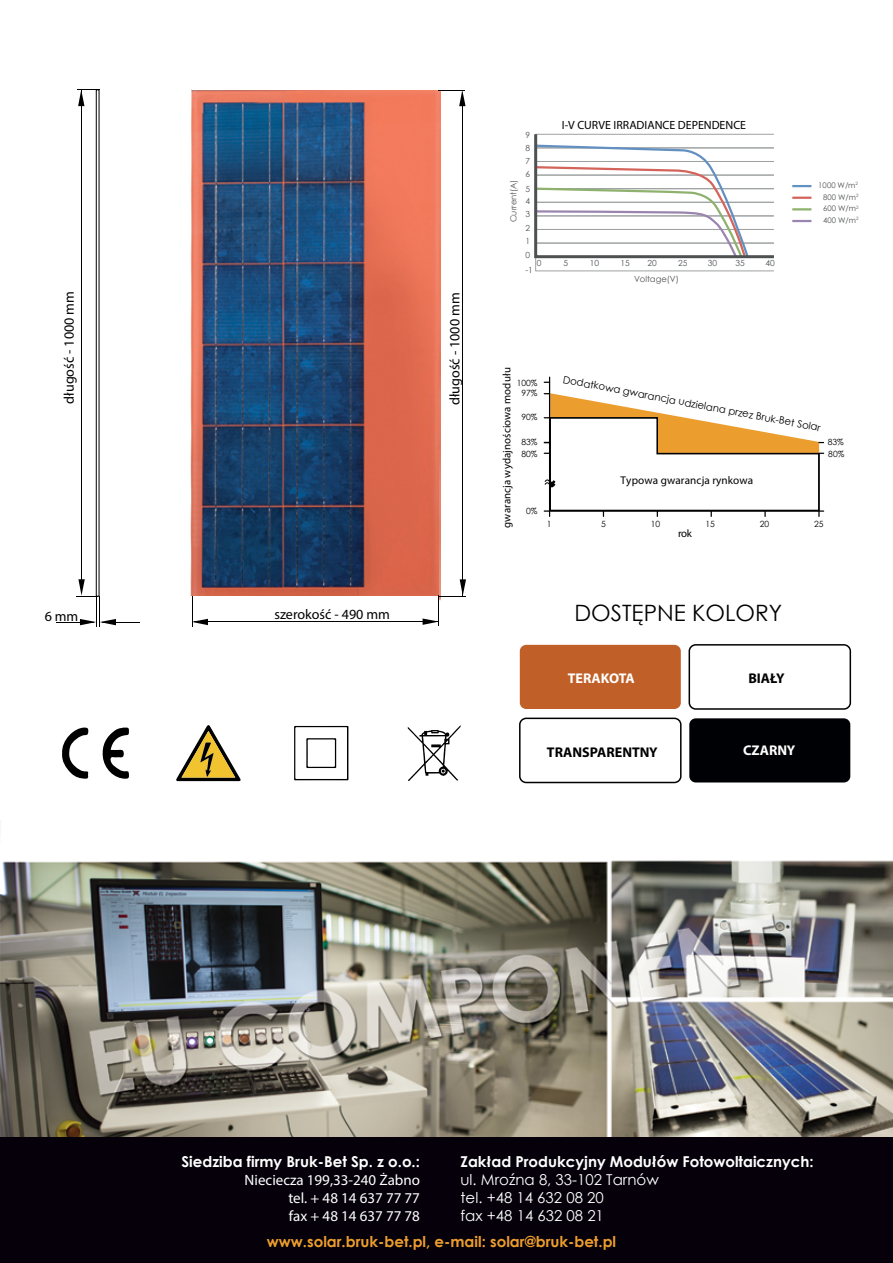
<style>
.page{position:relative;width:893px;height:1263px;background:#fff}
.page>*{position:absolute;margin:0;border:0;box-sizing:border-box;transform-origin:0 0}
.t1{font:22.5px "Century Gothic";color:#000}
.t2{font:700 15px "Century Gothic";color:#fff}
.t3{font:15px/18px "Myriad Pro";color:#fff;text-align:justify}
.t4{font:15px/18px "Century Gothic";color:#fff}
.t5{font:700 15px "Century Gothic";color:#ec9e2d}
.t6{font:14.1px "Myriad Pro";color:#000}
.t7{font:700 14.1px "Myriad Pro";color:#000}
.t8{font:700 14.1px "Myriad Pro";color:#fff}
.t9{font:11.85px "Myriad Pro";color:#000}
.t10{font:700 11.25px "Helvetica";letter-spacing:.01em;color:#000}
.t11{font:700 10.8px "Helvetica";letter-spacing:.01em;color:#000}
.t12{font:10.05px "Century Gothic";color:#000}
.t13{font:8.55px/11.9px "Century Gothic";color:#000}
.t14{font:8.4px "Century Gothic";color:#4e5152}
.t15{font:7.65px/11.6px "Century Gothic";color:#4e5152;text-align:justify}
</style>
<div class="page">
<img style="left:0;top:89px;width:893px;height:1048px">
<div style="left:0;top:1137px;width:893px;height:126px;background:#05000a"></div>
<svg style="left:294px;top:726px;width:54px;height:54px"></svg>
<svg style="left:176px;top:725px;width:65px;height:56px"></svg>
<svg style="left:102px;top:727px;width:28px;height:52px"></svg>
<svg style="left:61px;top:727px;width:28px;height:52px"></svg>
<svg style="left:408px;top:725px;width:52px;height:56px"></svg>
<div style="left:535px;top:257px;width:239px;height:14px;border:1px solid #9ea1a2"></div>
<svg style="left:533px;top:131px;width:244px;height:129px"></svg>
<svg style="left:792px;top:185px;width:19px;height:2px"></svg>
<svg style="left:792px;top:197px;width:19px;height:2px"></svg>
<svg style="left:792px;top:208px;width:19px;height:2px"></svg>
<svg style="left:792px;top:220px;width:19px;height:2px"></svg>
<div style="left:520px;top:718px;width:161px;height:64px;background:#fff;border-radius:6px"></div>
<div style="left:519px;top:718px;width:163px;height:65px;border:2px solid #000;border-radius:6px"></div>
<div style="left:689px;top:718px;width:161px;height:64px;background:#000105;border-radius:6px"></div>
<div style="left:520px;top:645px;width:161px;height:64px;background:#c05f27;border-radius:6px"></div>
<div style="left:689px;top:645px;width:161px;height:64px;background:#fff;border-radius:6px"></div>
<div style="left:689px;top:644px;width:162px;height:66px;border:2px solid #000;border-radius:6px"></div>
<svg style="left:544px;top:377px;width:280px;height:140px"></svg>
<img style="left:190px;top:106px;width:250px;height:496px">
<div style="left:190px;top:596px;width:248px;height:14px;background:#fff"></div>
<hr style="left:195px;top:621px;width:244px;height:1px;background:#000">
<hr style="left:438px;top:596px;width:1px;height:30px;background:#000">
<hr style="left:81px;top:90px;width:1px;height:493px;background:#000">
<hr style="left:462px;top:94px;width:1px;height:502px;background:#000">
<hr style="left:96px;top:596px;width:1px;height:31px;background:#000">
<hr style="left:99px;top:596px;width:1px;height:31px;background:#000">
<svg style="left:77px;top:89px;width:19px;height:17px"></svg>
<svg style="left:76px;top:579px;width:20px;height:18px"></svg>
<svg style="left:193px;top:619px;width:15px;height:6px"></svg>
<svg style="left:423px;top:618px;width:15px;height:7px"></svg>
<svg style="left:187px;top:89px;width:279px;height:17px;background:#d58778"></svg>
<svg style="left:439px;top:579px;width:27px;height:18px"></svg>
<hr style="left:57px;top:622px;width:37px;height:1px;background:#000">
<hr style="left:192px;top:596px;width:1px;height:31px;background:#000">
<div style="left:96px;top:89px;width:3px;height:508px;border:1px solid #000"></div>
<hr style="left:102px;top:622px;width:37px;height:1px;background:#000">
<svg style="left:80px;top:619px;width:36px;height:6px"></svg>
<p class="t6" style="left:60px;top:404px;width:114px;rotate:-90deg">długość - 1000 mm</p>
<p class="t6" style="left:45px;top:608px;width:35px">6 mm</p>
<p class="t6" style="left:274px;top:606px;width:117px">szerokość - 490 mm</p>
<p class="t6" style="left:446px;top:405px;width:114px;rotate:-90deg">długość - 1000 mm</p>
<p class="t14" style="left:525px;top:129px;width:6px">9</p>
<p class="t14" style="left:525px;top:142px;width:6px">8</p>
<p class="t14" style="left:525px;top:155px;width:6px">7</p>
<p class="t14" style="left:525px;top:168px;width:6px">6</p>
<p class="t14" style="left:508px;top:222px;width:44px;rotate:-90deg">Current (A)</p>
<p class="t14" style="left:525px;top:183px;width:6px">5</p>
<p class="t14" style="left:525px;top:195px;width:6px">4</p>
<p class="t14" style="left:525px;top:208px;width:6px">3</p>
<p class="t14" style="left:525px;top:222px;width:6px">2</p>
<p class="t14" style="left:525px;top:235px;width:6px">1</p>
<p class="t9" style="left:562px;top:118px;width:186px">I-V CURVE IRRADIANCE DEPENDENCE</p>
<p class="t14" style="left:525px;top:249px;width:6px">0</p>
<p class="t14" style="left:537px;top:257px;width:6px">0</p>
<p class="t14" style="left:563px;top:257px;width:6px">5</p>
<p class="t14" style="left:590px;top:257px;width:11px">10</p>
<p class="t14" style="left:621px;top:257px;width:11px">15</p>
<p class="t14" style="left:648px;top:257px;width:11px">20</p>
<p class="t14" style="left:678px;top:257px;width:11px">25</p>
<p class="t14" style="left:708px;top:257px;width:11px">30</p>
<p class="t14" style="left:736px;top:257px;width:11px">35</p>
<p class="t14" style="left:765px;top:257px;width:11px">40</p>
<p class="t14" style="left:525px;top:265px;width:9px">-1</p>
<p class="t14" style="left:634px;top:273px;width:46px">Voltage (V)</p>
<p class="t15" style="left:823px;top:179px;width:37px;text-indent:-5px">1000 W/m<sup>2<br></sup>800 W/m<sup>2<br></sup>600 W/m<sup>2<br></sup>400 W/m<sup>2</sup></p>
<p class="t11" style="left:500px;top:528px;width:162px;rotate:-90deg">gwarancja wydajnościowa modułu</p>
<p class="t13" style="left:517px;top:378px;width:22px;line-height:10.1px;text-align:center">100%<br>97%</p>
<p class="t12" style="left:565px;top:371px;width:264px;rotate:11deg">Dodatkowa gwarancja udzielana przez Bruk-Bet Solar</p>
<p class="t13" style="left:521px;top:411px;width:18px">90%</p>
<p class="t13" style="left:521px;top:436px;width:18px">83%<br>80%</p>
<p class="t13" style="left:828px;top:436px;width:18px">83%<br>80%</p>
<p class="t10" style="left:621px;top:474px;width:134px">Typowa gwarancja rynkowa</p>
<p class="t13" style="left:526px;top:505px;width:13px">0%</p>
<p class="t13" style="left:547px;top:518px;width:6px">1</p>
<p class="t13" style="left:601px;top:518px;width:6px">5</p>
<p class="t13" style="left:651px;top:518px;width:11px">10</p>
<p class="t13" style="left:705px;top:518px;width:11px">15</p>
<p class="t13" style="left:760px;top:518px;width:11px">20</p>
<p class="t13" style="left:814px;top:518px;width:11px">25</p>
<p class="t11" style="left:678px;top:527px;width:15px">rok</p>
<h1 class="t1" style="left:574px;top:597px;width:209px">DOSTĘPNE KOLORY</h1>
<p class="t8" style="left:568px;top:669px;width:68px">TERAKOTA</p>
<p class="t7" style="left:547px;top:743px;width:112px">TRANSPARENTNY</p>
<p class="t7" style="left:748px;top:669px;width:38px">BIAŁY</p>
<p class="t8" style="left:743px;top:741px;width:54px">CZARNY</p>
<p class="t2" style="left:182px;top:1150px;width:240px">Siedziba firmy Bruk-Bet Sp. z o.o.:</p>
<p class="t3" style="left:288px;top:1171px;width:133px;text-indent:-44px">Nieciecza 199,33-240 Żabno tel. + 48 14 637 77 77 fax + 48 14 637 77 78</p>
<p class="t2" style="left:460px;top:1150px;width:355px">Zakład Produkcyjny Modułów Fotowoltaicznych:</p>
<p class="t4" style="left:460px;top:1171px;width:200px">ul. Mroźna 8, 33-102 Tarnów tel. +48 14 632 08 20<br>fax +48 14 632 08 21</p>
<p class="t5" style="left:267px;top:1230px;width:351px">www.solar.bruk-bet.pl, e-mail: solar@bruk-bet.pl</p>
</div>
